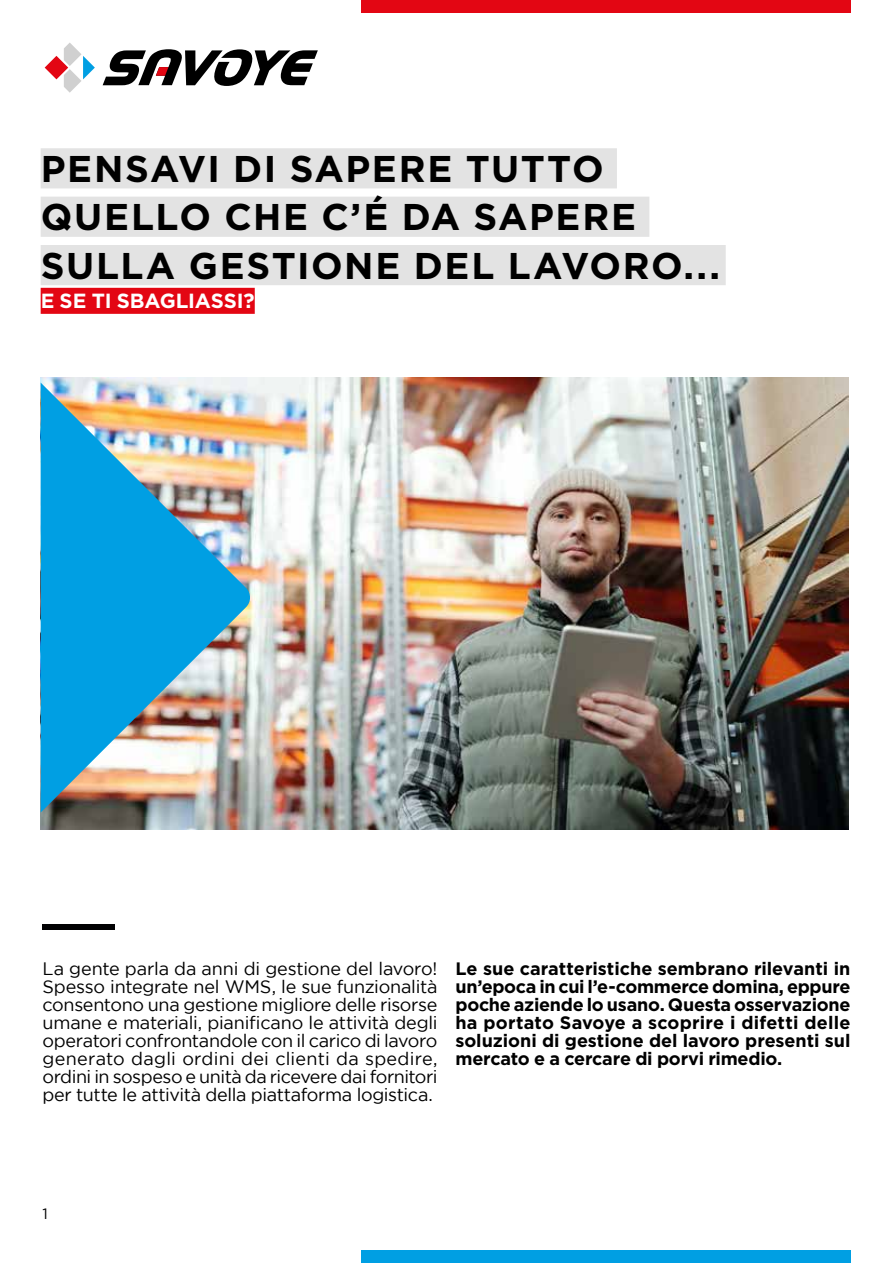
<style>
.page{position:relative;width:893px;height:1263px;background:#fff}
.page>*{position:absolute;margin:0;border:0;box-sizing:border-box;transform-origin:0 0}
.t1{font:700 37.2px/48.3px "Gotham";letter-spacing:.045em;color:#000}
.t2{font:700 20.4px "Gotham";letter-spacing:-.005em;color:#fff}
.t3{font:18px/18px "Gotham";letter-spacing:-.02em;color:#000;text-align:justify}
.t4{font:700 18px/18px "Gotham";letter-spacing:-.01em;color:#000;text-align:justify}
.t5{font:15px "Gotham";color:#000}
</style>
<div class="page">
<div style="left:361px;top:0;width:489px;height:13px;background:#e30613"></div>
<div style="left:361px;top:1250px;width:489px;height:13px;background:#009fe3"></div>
<div style="left:43px;top:924px;width:72px;height:5px;background:#020203"></div>
<img style="left:41px;top:378px;width:808px;height:451px">
<img style="left:41px;top:383px;width:210px;height:429px">
<div style="left:41px;top:148px;width:576px;height:40px;background:#e3e3e3"></div>
<div style="left:41px;top:197px;width:608px;height:40px;background:#e3e3e3"></div>
<div style="left:41px;top:245px;width:685px;height:40px;background:#e3e3e3"></div>
<div style="left:41px;top:288px;width:214px;height:26px;background:#e30613"></div>
<svg style="left:103px;top:49px;width:215px;height:37px"></svg>
<svg style="left:45px;top:43px;width:50px;height:50px"></svg>
<h1 class="t1" style="left:41px;top:143px;width:681px">PENSAVI DI SAPERE TUTTO<br>QUELLO CHE C’É DA SAPERE<br>SULLA GESTIONE DEL LAVORO...</h1>
<p class="t2" style="left:41px;top:289px;width:216px">E SE TI SBAGLIASSI?</p>
<p class="t3" style="left:43px;top:959px;width:397px">La gente parla da anni di gestione del lavoro!<br>Spesso integrate nel WMS, le sue funzionalità consentono una gestione migliore delle risorse umane e materiali, pianificano le attività degli operatori confrontandole con il carico di lavoro generato dagli ordini dei clienti da spedire, ordini in sospeso e unità da ricevere dai fornitori per tutte le attività della piattaforma logistica.</p>
<p class="t4" style="left:455px;top:959px;width:397px">Le sue caratteristiche sembrano rilevanti in un’epoca in cui l’e-commerce domina, eppure poche aziende lo usano. Questa osservazione ha portato Savoye a scoprire i difetti delle soluzioni di gestione del lavoro presenti sul mercato e a cercare di porvi rimedio.</p>
<p class="t5" style="left:43px;top:1205px;width:7px">1</p>
</div>
